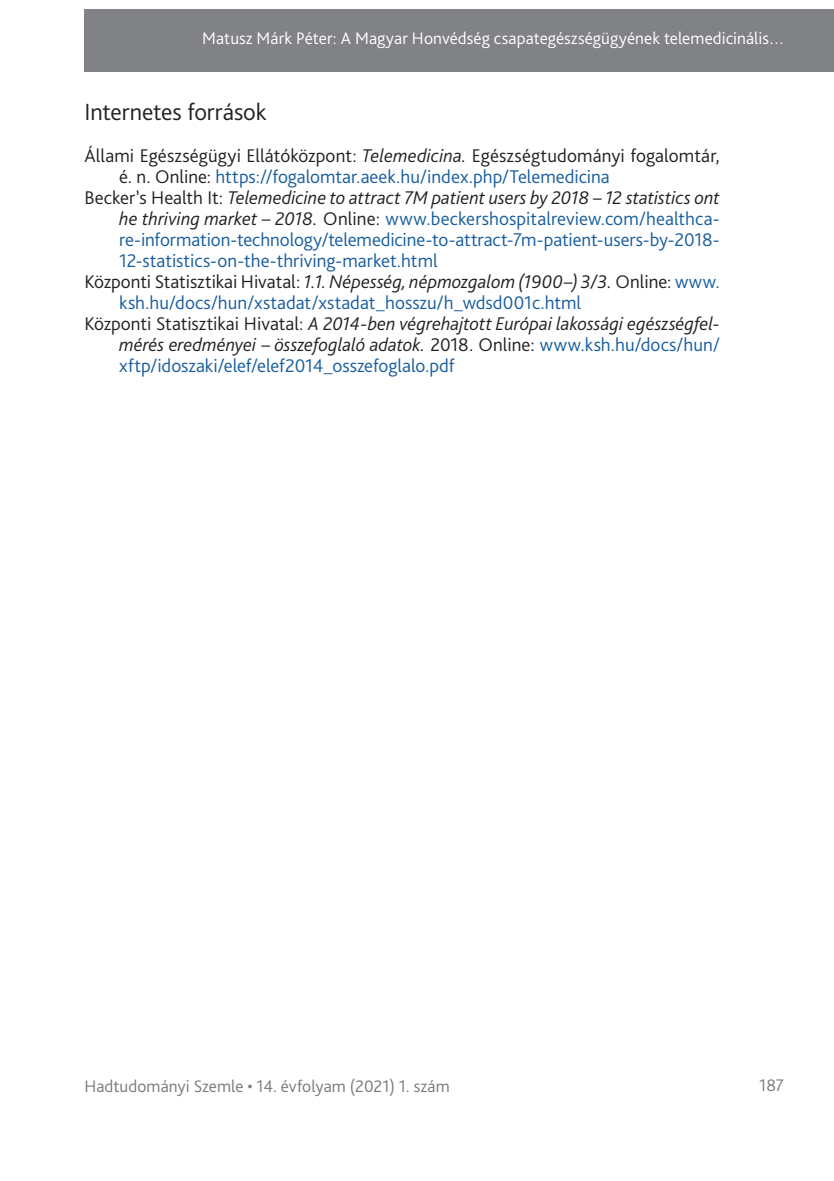
<style>
.page{position:relative;width:834px;height:1181px;background:#fff}
.page>*{position:absolute;margin:0;border:0;box-sizing:border-box;transform-origin:0 0}
.t1{font:300 24.5px "Bliss Pro";color:#231f20}
.t2{font:300 19.25px "Bliss Pro";letter-spacing:.005em;color:#175d9e}
.t3{font:italic 300 19.25px "Bliss Pro";color:#231f20}
.t4{font:300 19.25px "Bliss Pro";color:#231f20}
.t5{font:300 17.5px "Bliss Pro";letter-spacing:.01em;color:#fff}
.t6{font:300 17.5px "Bliss Pro";letter-spacing:.005em;color:#767a7c}
.s1{font-style:italic}
.s2{color:#231f20}
.s3{font-style:normal}
.s4{font-style:italic;color:#231f20}
.s5{color:#175d9e}
.s6{font-style:normal;color:#175d9e}
</style>
<div class="page">
<div style="left:84px;top:9px;width:749px;height:63px;background:#808285"></div>
<p class="t5" style="left:202px;top:27px;width:583px">Matusz Márk Péter: A Magyar Honvédség csapategészségügyének telemedicinális…</p>
<p class="t1" style="left:84px;top:97px;width:184px">Internetes források</p>
<p class="t4" style="left:84px;top:144px;width:636px">Állami Egészségügyi Ellátóközpont: <span class="s1">Telemedicina.</span> Egészségtudományi fogalomtár,</p>
<p class="t2" style="left:119px;top:165px;width:492px"><span class="s2">é. n. Online:</span> https://fogalomtar.aeek.hu/index.php/Telemedicina</p>
<p class="t3" style="left:84px;top:186px;width:636px"><span class="s3">Becker’s Health It:</span> Telemedicine to attract 7M patient users by 2018 – -12 statistics ont</p>
<p class="t2" style="left:119px;top:207px;width:602px"><span class="s4">he thriving market – -2018.</span> <span class="s2">Online:</span> www.beckershospitalreview.com/healthca-</p>
<p class="t2" style="left:119px;top:228px;width:602px">re-information-technology/telemedicine-to-attract-7m-patient-users-by-2018-</p>
<p class="t2" style="left:119px;top:249px;width:320px">12-statistics-on-the-thriving-market.html</p>
<p class="t4" style="left:84px;top:270px;width:634px">Központi Statisztikai Hivatal: <span class="s1">1.1.Népesség, népmozgalom (1900–) 3/3.</span> Online: <span class="s5">www.</span></p>
<p class="t2" style="left:119px;top:291px;width:463px">ksh.hu/docs/hun/xstadat/xstadat_hosszu/h_wdsd001c.html</p>
<p class="t3" style="left:84px;top:312px;width:636px"><span class="s3">Központi Statisztikai Hivatal:</span> A -2014-ben végrehajtott Európai lakossági egészségfel-</p>
<p class="t3" style="left:119px;top:333px;width:602px">mérés eredményei – összefoglaló adatok. <span class="s3">2018. Online:</span> <span class="s6">www.ksh.hu/docs/hun/</span></p>
<p class="t2" style="left:119px;top:354px;width:337px">xftp/idoszaki/elef/elef2014_osszefoglalo.pdf</p>
<p class="t6" style="left:84px;top:1075px;width:367px">Hadtudományi Szemle • 14. évfolyam (2021) 1. szám</p>
<p class="t6" style="left:759px;top:1074px;width:26px">187</p>
</div>
